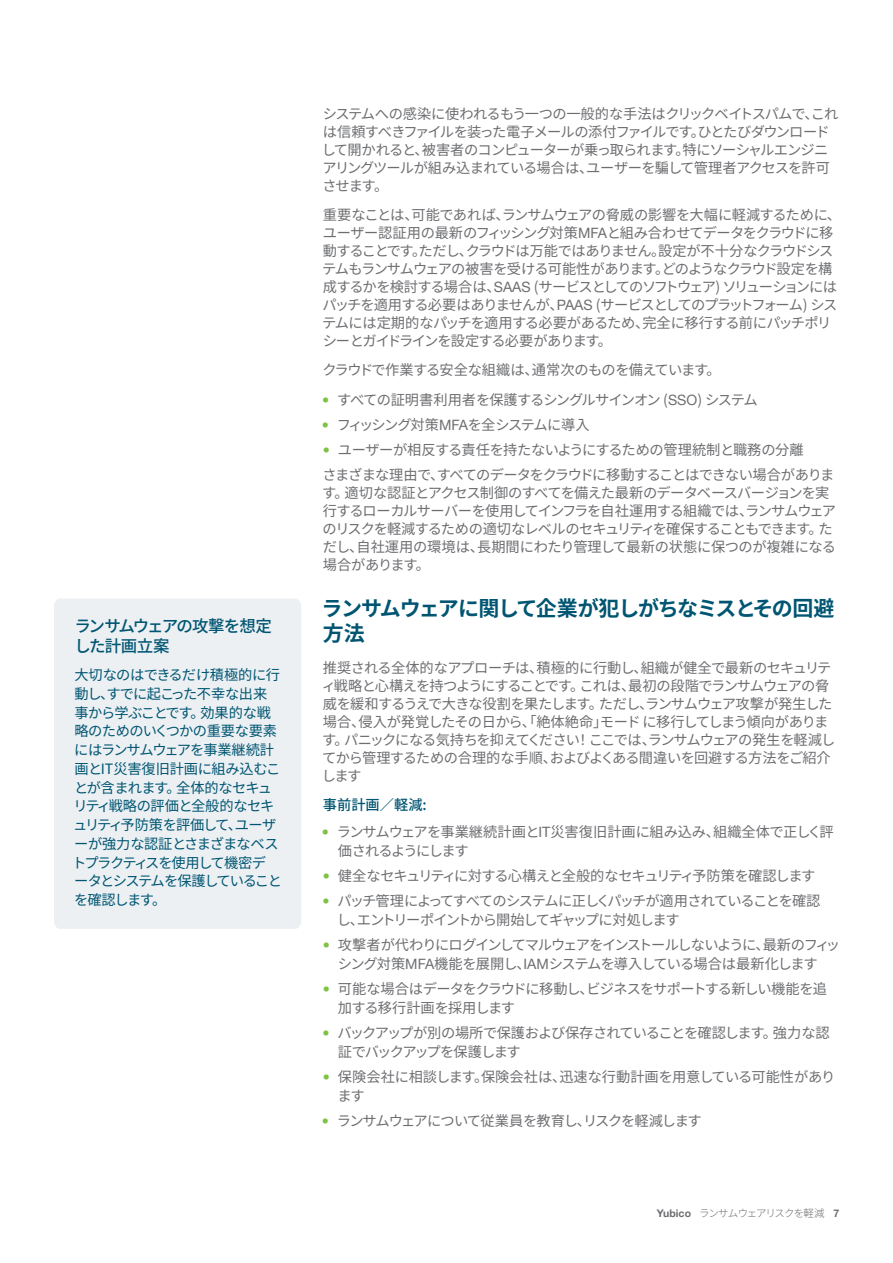
<style>
.page{position:relative;width:893px;height:1263px;background:#fff}
.page>*{position:absolute;margin:0;border:0;box-sizing:border-box;transform-origin:0 0}
.t1{font:700 21px/25.2px "Noto Sans CJ Kjp";letter-spacing:-.06em;color:#005572}
.t2{font:500 16.5px/19.8px "Noto Sans CJ Kjp";letter-spacing:-.05em;color:#005572}
.t3{font:14.25px/18px "Noto Sans CJ Kjp";letter-spacing:-.06em;color:#6d6e71}
.t4{font:14.25px/18.8px "Noto Sans CJ Kjp";letter-spacing:-.045em;color:#005572}
.t5{font:14.25px/18.8px "Noto Sans CJ Kjp";letter-spacing:-.085em;color:#6d6e71}
.t6{font:14.25px/18.8px "Noto Sans CJ Kjp";letter-spacing:-.035em;color:#6d6e71}
.t7{font:14.25px/18.8px "Noto Sans CJ Kjp";letter-spacing:-.005em;color:#6d6e71}
.t8{font:14.25px "Noto Sans CJ Kjp";letter-spacing:-.08em;color:#6d6e71}
.t9{font:500 14.25px "Noto Sans CJ Kjp";color:#005572}
.t10{font:300 10.5px "Noto Sans CJ Kjp";letter-spacing:-.08em;color:#6d6e71}
.s1{font-family:"Helvetica Neue"}
.s2{font-family:"Helvetica Neue";font-weight:300;color:#7dc242}
.s3{font-family:"Helvetica Neue";font-weight:700}
</style>
<div class="page">
<div style="left:54px;top:599px;width:247px;height:330px;background:#ecf0f3"></div>
<p class="t2" style="left:74px;top:617px;width:199px">ランサムウェアの攻撃を想定した計画立案</p>
<p class="t4" style="left:72px;top:666px;width:211px">大切なのはできるだけ積極的に行動し、すでに起こった不幸な出来事から学ぶことです。効果的な戦略のためのいくつかの重要な要素にはランサムウェアを事業継続計画とIT災害復旧計画に組み込むことが含まれます。全体的なセキュリティ戦略の評価と全般的なセキュリティ予防策を評価して、ユーザーが強力な認証とさまざまなベストプラクティスを使用して機密データとシステムを保護していることを確認します。</p>
<p class="t3" style="left:322px;top:105px;width:518px">システムへの感染に使われるもう一つの一般的な手法はクリックベイトスパムで、これは信頼すべきファイルを装った電子メールの添付ファイルです。ひとたびダウンロードして開かれると、被害者のコンピューターが乗っ取られます。特にソーシャルエンジニアリングツールが組み込まれている場合は、ユーザーを騙して管理者アクセスを許可させます。</p>
<p class="t3" style="left:322px;top:206px;width:520px">重要なことは、可能であれば、ランサムウェアの脅威の影響を大幅に軽減するために、ユーザー認証用の最新のフィッシング対策<span class="s1">MFA</span>と組み合わせてデータをクラウドに移動することです。ただし、クラウドは万能ではありません。設定が不十分なクラウドシステムもランサムウェアの被害を受ける可能性があります。どのようなクラウド設定を構成するかを検討する場合は、<span class="s1">SAAS</span> (サービスとしてのソフトウェア) ソリューションにはパッチを適用する必要はありませんが、<span class="s1">PAAS</span> (サービスとしてのプラットフォーム) システムには定期的なパッチを適用する必要があるため、完全に移行する前にパッチポリシーとガイドラインを設定する必要があります。</p>
<p class="t3" style="left:322px;top:361px;width:400px">クラウドで作業する安全な組織は、通常次のものを備えています。</p>
<p class="t3" style="left:322px;top:391px;width:437px"><span class="s2">•</span> すべての証明書利用者を保護するシングルサインオン (<span class="s1">SSO</span>) システム</p>
<p class="t3" style="left:322px;top:416px;width:269px"><span class="s2">•</span> フィッシング対策<span class="s1">MFA</span>を全システムに導入</p>
<p class="t3" style="left:322px;top:438px;width:514px;line-height:24.5px"><span class="s2">•</span> ユーザーが相反する責任を持たないようにするための管理統制と職務の分離<br>さまざまな理由で、すべてのデータをクラウドに移動することはできない場合がありま</p>
<p class="t3" style="left:322px;top:484px;width:516px">す。適切な認証とアクセス制御のすべてを備えた最新のデータベースバージョンを実行するローカルサーバーを使用してインフラを自社運用する組織では、ランサムウェアのリスクを軽減するための適切なレベルのセキュリティを確保することもできます。ただし、自社運用の環境は、長期間にわたり管理して最新の状態に保つのが複雑になる場合があります。</p>
<h1 class="t1" style="left:322px;top:596px;width:514px">ランサムウェアに関して企業が犯しがちなミスとその回避方法</h1>
<p class="t3" style="left:322px;top:659px;width:515px">推奨される全体的なアプローチは、積極的に行動し、組織が健全で最新のセキュリティ戦略と心構えを持つようにすることです。これは、最初の段階でランサムウェアの脅威を緩和するうえで大きな役割を果たします。ただし、ランサムウェア攻撃が発生した場合、侵入が発覚したその日から、「絶体絶命」モード に移行してしまう傾向があります。パニックになる気持ちを抑えてください！ ここでは、ランサムウェアの発生を軽減してから管理するための合理的な手順、およびよくある間違いを回避する方法をご紹介します</p>
<p class="t9" style="left:323px;top:796px;width:105px">事前計画／軽減:</p>
<p class="t6" style="left:338px;top:823px;width:497px;text-indent:-16px"><span class="s2">•</span> ランサムウェアを事業継続計画と<span class="s1">IT</span>災害復旧計画に組み込み、組織全体で正しく評価されるようにします</p>
<p class="t3" style="left:323px;top:867px;width:494px"><span class="s2">•</span> 健全なセキュリティに対する心構えと全般的なセキュリティ予防策を確認します</p>
<p class="t5" style="left:337px;top:892px;width:485px;text-indent:-14px"><span class="s2">•</span> パッチ管理によってすべてのシステムに正しくパッチが適用されていることを確認し、エントリーポイントから開始してギャップに対処します</p>
<p class="t3" style="left:323px;top:936px;width:519px;line-height:18.8px;text-align:center"><span class="s2">•</span> 攻撃者が代わりにログインしてマルウェアをインストールしないように、最新のフィッシング対策<span class="s1">MFA</span>機能を展開し、<span class="s1">IAM</span>システムを導入している場合は最新化します</p>
<p class="t3" style="left:338px;top:980px;width:490px;line-height:18.8px;text-indent:-15px"><span class="s2">•</span> 可能な場合はデータをクラウドに移動し、ビジネスをサポートする新しい機能を追加する移行計画を採用します</p>
<p class="t3" style="left:338px;top:1024px;width:493px;line-height:18.8px;text-indent:-16px"><span class="s2">•</span> バックアップが別の場所で保護および保存されていることを確認します。強力な認証でバックアップを保護します</p>
<p class="t7" style="left:338px;top:1068px;width:499px;text-indent:-15px"><span class="s2">•</span> 保険会社に相談します。保険会社は、迅速な行動計画を用意している可能性があります</p>
<p class="t8" style="left:322px;top:1113px;width:381px"><span class="s2">•</span> ランサムウェアについて従業員を教育し、リスクを軽減します</p>
<p class="t10" style="left:657px;top:1208px;width:184px"><span class="s3">Yubico</span> ランサムウェアリスクを軽減 <span class="s3">7</span></p>
</div>
